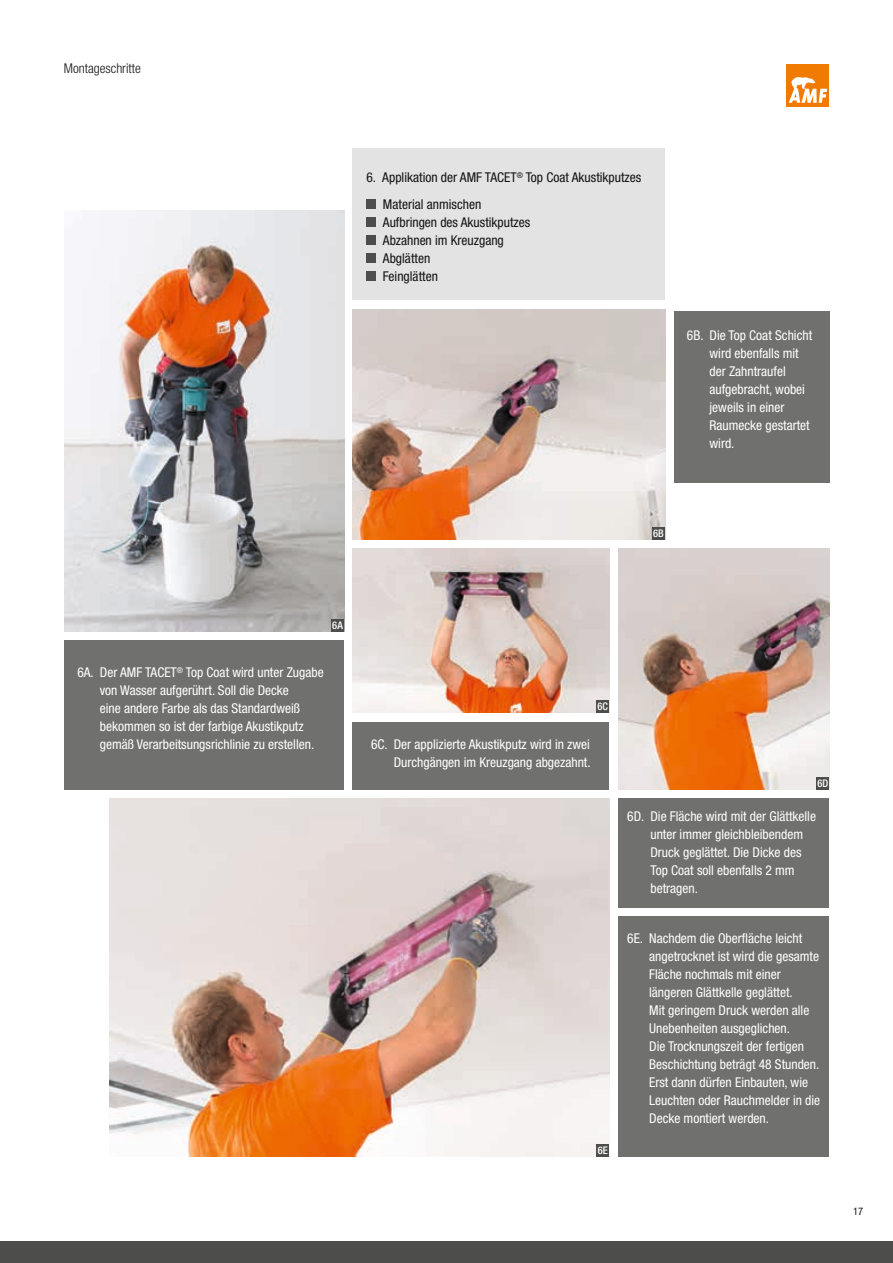
<style>
.page{position:relative;width:893px;height:1263px;background:#fff}
.page>*{position:absolute;margin:0;border:0;box-sizing:border-box;transform-origin:0 0}
.t1{font:condensed 13.5px/18px "Helvetica Neue LT Pro";color:#fff}
.t2{font:condensed 13.5px/18px "Helvetica Neue LT Pro";color:#131413}
.t3{font:300 condensed 13.5px "Helvetica Neue LT Pro";color:#131413}
.t4{font:500 condensed 10.5px "Helvetica Neue LT Pro";color:#fff}
.t5{font:condensed 10.5px "Helvetica Neue LT Pro";color:#131413}
</style>
<div class="page">
<div style="left:352px;top:148px;width:313px;height:152px;background:#e3e3e3"></div>
<div style="left:352px;top:723px;width:257px;height:67px;background:#70706f"></div>
<div style="left:366px;top:199px;width:10px;height:10px;background:#4d4d4c"></div>
<div style="left:366px;top:217px;width:10px;height:10px;background:#4d4d4c"></div>
<div style="left:366px;top:235px;width:10px;height:10px;background:#4d4d4c"></div>
<div style="left:366px;top:253px;width:10px;height:10px;background:#4d4d4c"></div>
<div style="left:366px;top:271px;width:10px;height:10px;background:#4d4d4c"></div>
<img style="left:352px;top:310px;width:313px;height:230px">
<div style="left:652px;top:527px;width:13px;height:13px;background:#4d4d4c"></div>
<img style="left:64px;top:211px;width:280px;height:420px">
<div style="left:331px;top:619px;width:13px;height:12px;background:#4d4d4c"></div>
<img style="left:110px;top:798px;width:499px;height:359px">
<div style="left:596px;top:1144px;width:13px;height:13px;background:#4d4d4c"></div>
<img style="left:618px;top:548px;width:211px;height:242px">
<div style="left:816px;top:777px;width:13px;height:13px;background:#4d4d4c"></div>
<img style="left:352px;top:548px;width:257px;height:165px">
<div style="left:596px;top:700px;width:13px;height:13px;background:#4d4d4c"></div>
<div style="left:64px;top:640px;width:280px;height:150px;background:#70706f"></div>
<div style="left:674px;top:311px;width:155px;height:172px;background:#70706f"></div>
<div style="left:618px;top:798px;width:211px;height:109px;background:#70706f"></div>
<div style="left:618px;top:916px;width:211px;height:241px;background:#70706f"></div>
<div style="left:0;top:1242px;width:893px;height:21px;background:#4d4d4c"></div>
<div style="left:787px;top:64px;width:42px;height:42px;background:#f17a00"></div>
<svg style="left:789px;top:77px;width:38px;height:26px"></svg>
<p class="t3" style="left:64px;top:61px;width:79px">Montageschritte</p>
<p class="t2" style="left:383px;top:164px;width:260px;line-height:27px;text-indent:-16px">6. Applikation der AMF TACET<sup>®</sup> Top Coat Akustikputzes<br>Material anmischen</p>
<p class="t2" style="left:383px;top:213px;width:149px">Aufbringen des Akustikputzes<br>Abzahnen im Kreuzgang<br>Abglätten<br>Feinglätten</p>
<p class="t1" style="left:710px;top:326px;width:104px;text-indent:-23px">6B. Die Top Coat Schicht wird ebenfalls mit der Zahntraufel aufgebracht, wobei jeweils in einer<br>Raumecke gestartet wird.</p>
<p class="t4" style="left:653px;top:527px;width:12px">6B</p>
<p class="t4" style="left:332px;top:619px;width:12px">6A</p>
<p class="t1" style="left:100px;top:663px;width:225px;text-indent:-22px">6A. Der AMF TACET<sup>®</sup> Top Coat wird unter Zugabe von Wasser aufgerührt. Soll die Decke<br>eine andere Farbe als das Standardweiß bekommen so ist der farbige Akustikputz gemäß Verarbeitsungsrichlinie zu erstellen.</p>
<p class="t4" style="left:597px;top:700px;width:12px">6C</p>
<p class="t1" style="left:371px;top:735px;width:221px;text-align:right">6C. Der applizierte Akustikputz wird in zwei<br>Durchgängen im Kreuzgang abgezahnt.</p>
<p class="t4" style="left:598px;top:1144px;width:12px">6E</p>
<p class="t4" style="left:817px;top:777px;width:12px">6D</p>
<p class="t1" style="left:650px;top:807px;width:167px;text-indent:-23px">6D. Die Fläche wird mit der Glättkelle unter immer gleichbleibendem<br>Druck geglättet. Die Dicke des<br>Top Coat soll ebenfalls 2 mm betragen.</p>
<p class="t1" style="left:649px;top:929px;width:173px;text-indent:-22px">6E. Nachdem die Oberfläche leicht angetrocknet ist wird die gesamte<br>Fläche nochmals mit einer längeren Glättkelle geglättet.<br>Mit geringem Druck werden alle<br>Unebenheiten ausgeglichen.<br>Die Trocknungszeit der fertigen<br>Beschichtung beträgt 48 Stunden.<br>Erst dann dürfen Einbauten, wie<br>Leuchten oder Rauchmelder in die<br>Decke montiert werden.</p>
<p class="t5" style="left:853px;top:1205px;width:12px">17</p>
</div>
